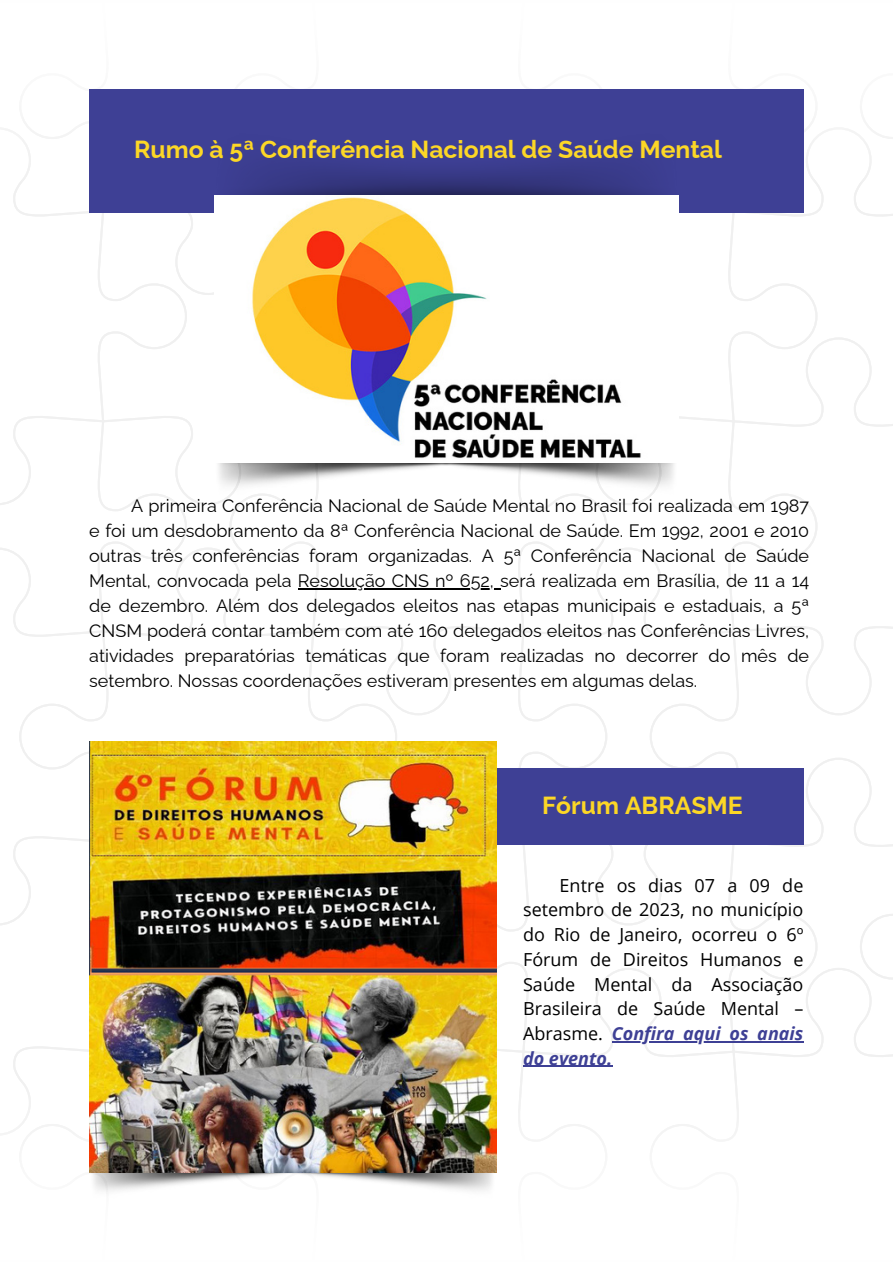
<style>
.page{position:relative;width:893px;height:1264px;background:#fff}
.page>*{position:absolute;margin:0;border:0;box-sizing:border-box;transform-origin:0 0}
.t1{font:700 24.75px "Raleway";color:#fcd726}
.t2{font:18px/25px "Raleway";color:#000;text-align:justify}
.t3{font:18px/24.8px "Open Sans";color:#000;text-align:justify}
.s1{font-weight:700;font-style:italic;color:#3e4095}
</style>
<div class="page">
<svg style="left:650px;top:704px;width:222px;height:111px"></svg>
<svg style="left:727px;top:626px;width:165px;height:90px"></svg>
<svg style="left:608px;top:506px;width:210px;height:184px"></svg>
<svg style="left:308px;top:506px;width:300px;height:210px"></svg>
<svg style="left:188px;top:506px;width:132px;height:184px"></svg>
<svg style="left:0;top:506px;width:188px;height:263px"></svg>
<svg style="left:98px;top:446px;width:219px;height:60px"></svg>
<img style="left:0;top:815px;width:892px;height:358px">
<img style="left:89px;top:1172px;width:407px;height:21px">
<img style="left:3px;top:89px;width:889px;height:357px">
<div style="left:89px;top:89px;width:714px;height:124px;background:#3e4095"></div>
<img style="left:214px;top:462px;width:460px;height:37px">
<img style="left:214px;top:195px;width:464px;height:267px">
<div style="left:381px;top:768px;width:422px;height:77px;background:#3e4095"></div>
<img style="left:89px;top:741px;width:407px;height:431px">
<hr style="left:298px;top:588px;width:202px;height:1px;background:#000">
<hr style="left:611px;top:1041px;width:192px;height:1px;background:#3e4095">
<hr style="left:523px;top:1065px;width:89px;height:1px;background:#3e4095">
<p class="t1" style="left:134px;top:135px;width:589px">Rumo à 5ª Conferência Nacional de Saúde Mental</p>
<p class="t2" style="left:89px;top:493px;width:721px;text-indent:42px">A primeira Conferência Nacional de Saúde Mental no Brasil foi realizada em 1987 e foi um desdobramento da 8ª Conferência Nacional de Saúde. Em 1992, 2001 e 2010 outras três conferências foram organizadas. A 5ª Conferência Nacional de Saúde Mental, convocada pela Resolução CNS nº 652, será realizada em Brasília, de 11 a 14 de dezembro. Além dos delegados eleitos nas etapas municipais e estaduais, a 5ª CNSM poderá contar também com até 160 delegados eleitos nas Conferências Livres, atividades preparatórias temáticas que foram realizadas no decorrer do mês de setembro. Nossas coordenações estiveram presentes em algumas delas.</p>
<p class="t1" style="left:542px;top:790px;width:202px">Fórum ABRASME</p>
<p class="t3" style="left:523px;top:872px;width:282px;text-indent:36px">Entre os dias 07 a 09 de setembro de 2023, no município do Rio de Janeiro, ocorreu o 6º Fórum de Direitos Humanos e Saúde Mental da Associação Brasileira de Saúde Mental – Abrasme. <span class="s1">Confira aqui os anais do evento.</span></p>
</div>
